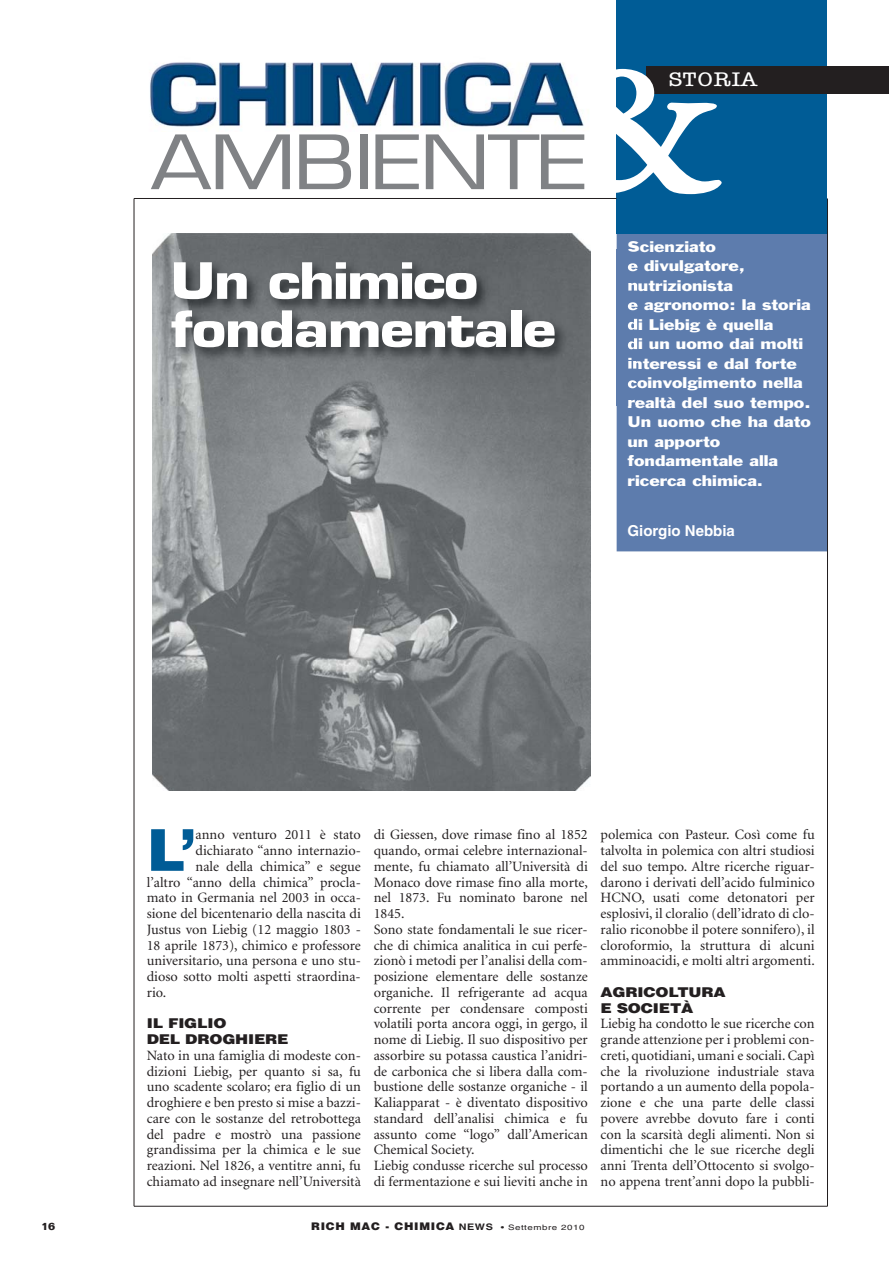
<style>
.page{position:relative;width:889px;height:1277px;background:#fff}
.page>*{position:absolute;margin:0;border:0;box-sizing:border-box;transform-origin:0 0}
.t1{font:700 195.15px "Garamond Classico";color:#fff;scale:1.07 1}
.t2{font:73.05px "Eurostile LT";letter-spacing:-.03em;color:#808285;scale:1.23 1}
.t3{font:900 57.75px "Helvetica LT";color:#005c96}
.t4{font:700 48.75px/48.2px "Eurostile LT";letter-spacing:-.03em;color:#fff;scale:1.2 1}
.t5{font:500 condensed 20.85px "American Typew LH";letter-spacing:.025em;color:#fff;scale:1.49 1}
.t6{font:700 15px "Helvetica LT";color:#fff}
.t7{font:14.25px/15.8px "Minion";color:#231f20;text-align:justify}
.t8{font:14.25px/19.5px "Franklin Gothic LT";color:#fff;scale:1.2 1}
.t9{font:900 13.5px/15.8px "Helvetica LT";letter-spacing:-.015em;color:#231f20;scale:1.17 1}
.t10{font:900 10.5px "Helvetica LT";letter-spacing:.065em;color:#231f20;scale:1.08 1}
.t11{font:700 10.5px "Folio LT";color:#231f20}
.s1{font-weight:700;font-size:9px}
.s2{font-weight:400;font-size:7.5px}
</style>
<div class="page">
<img style="left:152px;top:234px;width:438px;height:557px">
<hr style="left:134px;top:198px;width:1px;height:1008px;background:#231f20">
<div style="left:616px;top:234px;width:211px;height:317px;background:#5d7cad"></div>
<div style="left:616px;top:0;width:211px;height:234px;background:#005c96"></div>
<div style="left:646px;top:66px;width:242px;height:27px;background:#231f20"></div>
<img style="left:150px;top:62px;width:434px;height:65px">
<hr style="left:134px;top:1206px;width:693px;height:1px;background:#231f20">
<hr style="left:827px;top:198px;width:1px;height:1008px;background:#231f20">
<hr style="left:134px;top:198px;width:482px;height:1px;background:#231f20">
<img style="left:158px;top:250px;width:479px;height:156px">
<svg style="left:628px;top:250px;width:9px;height:2px"></svg>
<svg style="left:628px;top:262px;width:9px;height:10px"></svg>
<svg style="left:628px;top:282px;width:9px;height:9px"></svg>
<svg style="left:628px;top:301px;width:9px;height:10px"></svg>
<svg style="left:628px;top:319px;width:9px;height:12px"></svg>
<svg style="left:628px;top:338px;width:9px;height:11px"></svg>
<svg style="left:628px;top:358px;width:9px;height:11px"></svg>
<svg style="left:628px;top:380px;width:9px;height:10px"></svg>
<svg style="left:628px;top:399px;width:9px;height:7px"></svg>
<h1 class="t1" style="left:555px;top:8px;width:160px">&amp;</h1>
<h3 class="t5" style="left:668px;top:67px;width:61px">STORIA</h3>
<h2 class="t2" style="left:150px;top:134px;width:357px">AMBIENTE</h2>
<h3 class="t4" style="left:170px;top:258px;width:323px">Un chimico fondamentale</h3>
<p class="t8" style="left:627px;top:238px;width:154px">Scienziato<br>e divulgatore, nutrizionista<br>e agronomo: la storia di Liebig è quella<br>di un uomo dai molti interessi e dal forte coinvolgimento nella realtà del suo tempo.<br>Un uomo che ha dato un apporto fondamentale alla ricerca chimica.</p>
<p class="t6" style="left:627px;top:522px;width:109px">Giorgio Nebbia</p>
<h3 class="t3" style="left:147px;top:829px;width:51px">L’</h3>
<p class="t7" style="left:195px;top:828px;width:167px">anno venturo 2011 è stato</p>
<p class="t7" style="left:195px;top:844px;width:167px">dichiarato “anno internazio-</p>
<p class="t7" style="left:195px;top:860px;width:167px">nale della chimica” e segue</p>
<p class="t7" style="left:147px;top:875px;width:215px">l’altro “anno della chimica” procla-</p>
<p class="t7" style="left:147px;top:891px;width:216px">mato in Germania nel 2003 in occa-</p>
<p class="t7" style="left:147px;top:907px;width:216px">sione del bicentenario della nascita di</p>
<p class="t7" style="left:147px;top:923px;width:216px">Justus von Liebig (12 maggio 1803 -</p>
<p class="t7" style="left:147px;top:938px;width:215px">18 aprile 1873), chimico e professore</p>
<p class="t7" style="left:147px;top:954px;width:216px">universitario, una persona e uno stu-</p>
<p class="t7" style="left:147px;top:970px;width:215px">dioso sotto molti aspetti straordina-</p>
<p class="t7" style="left:147px;top:986px;width:21px">rio.</p>
<p class="t9" style="left:147px;top:1017px;width:123px">IL FIGLIO<br>DEL DROGHIERE</p>
<p class="t7" style="left:147px;top:1049px;width:216px">Nato in una famiglia di modeste con&shy;dizioni Liebig, per quanto si sa, fu uno scadente scolaro; era figlio di un droghiere e ben presto si mise a bazzi&shy;care con le sostanze del retrobottega del padre e mostrò una passione grandissima per la chimica e le sue reazioni. Nel 1826, a ventitre anni, fu chiamato ad insegnare nell’Università</p>
<p class="t7" style="left:373px;top:828px;width:216px;text-align:left">di Giessen, dove rimase fino al 1852 quando, ormai celebre internazional&shy;mente, fu chiamato all’Università di Monaco dove rimase fino alla morte, nel 1873. Fu nominato barone nel 1845.<br>Sono state fondamentali le sue ricer&shy;che di chimica analitica in cui perfe&shy;zionò i metodi per l’analisi della com&shy;posizione elementare delle sostanze organiche. Il refrigerante ad acqua corrente per condensare composti volatili porta ancora oggi, in gergo, il nome di Liebig. Il suo dispositivo per assorbire su potassa caustica l’anidri&shy;de carbonica che si libera dalla com&shy;bustione delle sostanze organiche - il Kaliapparat - è diventato dispositivo standard dell’analisi chimica e fu assunto come “logo” dall’American Chemical Society.<br>Liebig condusse ricerche sul processo di fermentazione e sui lieviti anche in</p>
<p class="t7" style="left:600px;top:828px;width:216px">polemica con Pasteur. Così come fu talvolta in polemica con altri studiosi del suo tempo. Altre ricerche riguar&shy;darono i derivati dell’acido fulminico HCNO, usati come detonatori per esplosivi, il cloralio (dell’idrato di clo&shy;ralio riconobbe il potere sonnifero), il cloroformio, la struttura di alcuni amminoacidi, e molti altri argomenti.</p>
<p class="t9" style="left:600px;top:986px;width:108px">AGRICOLTURA<br>E SOCIETÀ</p>
<p class="t7" style="left:600px;top:1017px;width:216px">Liebig ha condotto le sue ricerche con grande attenzione per i problemi con&shy;creti, quotidiani, umani e sociali. Capì che la rivoluzione industriale stava portando a un aumento della popola&shy;zione e che una parte delle classi povere avrebbe dovuto fare i conti con la scarsità degli alimenti. Non si dimentichi che le sue ricerche degli anni Trenta dell’Ottocento si svolgo&shy;no appena trent’anni dopo la pubbli-</p>
<p class="t11" style="left:41px;top:1220px;width:16px">16</p>
<p class="t10" style="left:311px;top:1222px;width:255px">RICH MAC - CHIMICA <span class="s1">NEWS</span> <span class="s2">• Settembre 2010</span></p>
</div>
